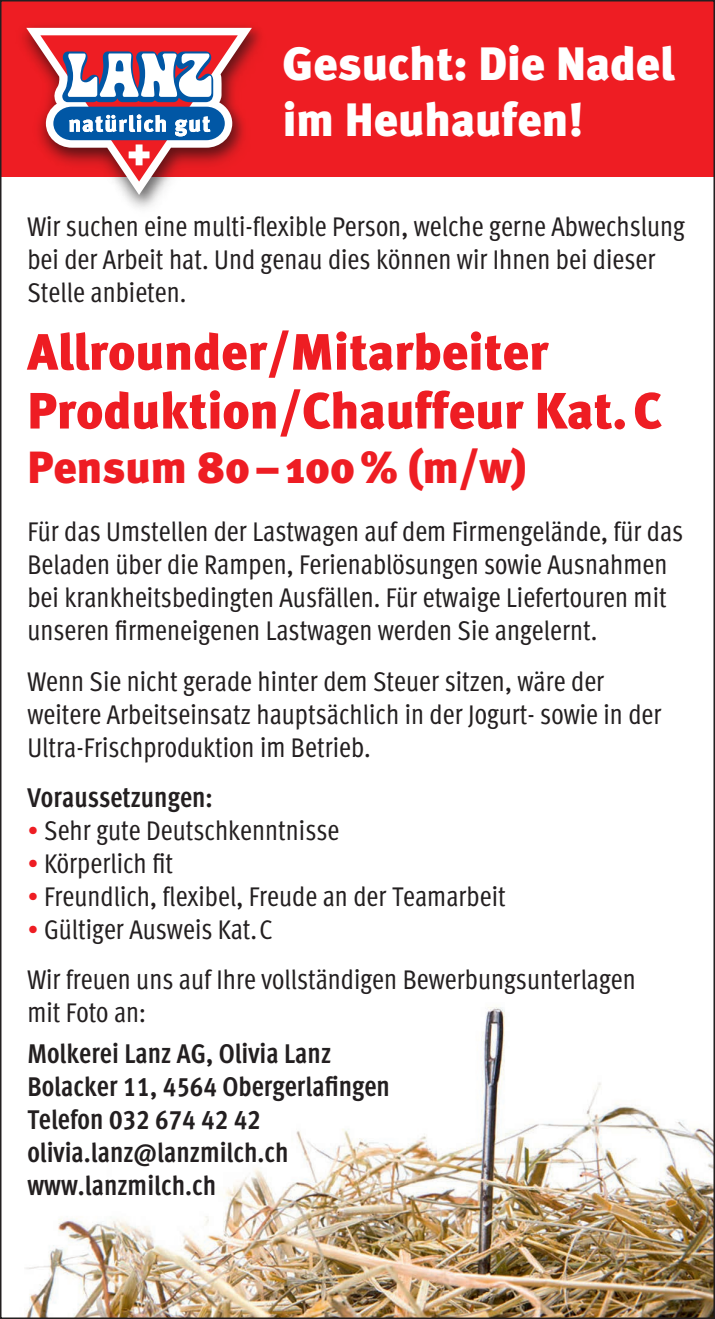
<style>
.page{position:relative;width:715px;height:1319px;background:#fff}
.page>*{position:absolute;margin:0;border:0;box-sizing:border-box;transform-origin:0 0}
.t1{font:900 51px/58.8px "Meta";color:#ee1d23}
.t2{font:900 46.8px/56.1px "Meta";color:#fff}
.t3{font:900 45px "Meta";color:#ee1d23}
.t4{font:condensed 27px/33px "Migros New Meta OT";color:#231f20}
.t5{font:700 condensed 27px/33px "Migros New Meta OT";color:#231f20}
.s1{color:#ee1d23}
</style>
<div class="page">
<img style="left:25px;top:1007px;width:686px;height:308px">
<div style="left:0;top:0;width:714px;height:176px;background:#ee1d23"></div>
<img style="left:7px;top:25px;width:263px;height:183px">
<svg style="left:26px;top:28px;width:226px;height:167px"></svg>
<svg style="left:40px;top:35px;width:198px;height:146px"></svg>
<h2 class="t2" style="left:282px;top:35px;width:393px">Gesucht: Die Nadel im Heuhaufen!</h2>
<p class="t4" style="left:27px;top:209px;width:659px">Wir suchen eine multi-flexible Person, welche gerne Abwechslung bei der Arbeit hat. Und genau dies können wir Ihnen bei dieser<br>Stelle anbieten.</p>
<h1 class="t1" style="left:27px;top:322px;width:635px">Allrounder/Mitarbeiter<br>Produktion/Chauffeur Kat.C</h1>
<h3 class="t3" style="left:27px;top:440px;width:500px">Pensum 80– 100% (m/w)</h3>
<p class="t4" style="left:27px;top:514px;width:657px">Für das Umstellen der Lastwagen auf dem Firmengelände, für das Beladen über die Rampen, Ferienablösungen sowie Ausnahmen bei krankheitsbedingten Ausfällen. Für etwaige Liefertouren mit unseren firmeneigenen Lastwagen werden Sie angelernt.</p>
<p class="t4" style="left:27px;top:663px;width:635px">Wenn Sie nicht gerade hinter dem Steuer sitzen, wäre der weitere Arbeitseinsatz hauptsächlich in der Jogurt- sowie in der<br>Ultra-Frischproduktion im Betrieb.</p>
<p class="t5" style="left:27px;top:780px;width:187px">Voraussetzungen:</p>
<p class="t4" style="left:27px;top:812px;width:313px"><span class="s1">•</span> Sehr gute Deutschkenntnisse</p>
<p class="t4" style="left:27px;top:845px;width:147px"><span class="s1">•</span> Körperlich fit</p>
<p class="t4" style="left:27px;top:878px;width:479px"><span class="s1">•</span> Freundlich, flexibel, Freude an der Teamarbeit</p>
<p class="t4" style="left:27px;top:903px;width:609px;line-height:50.1px"><span class="s1">•</span> Gültiger Ausweis Kat.C<br>Wir freuen uns auf Ihre vollständigen Bewerbungsunterlagen</p>
<p class="t4" style="left:27px;top:994px;width:120px">mit Foto an:</p>
<p class="t5" style="left:27px;top:1037px;width:364px">Molkerei Lanz AG, Olivia Lanz<br>Bolacker 11, 4564 Obergerlafingen<br>Telefon 032 674 42 42 olivia.lanz@lanzmilch.ch www.lanzmilch.ch</p>
</div>
